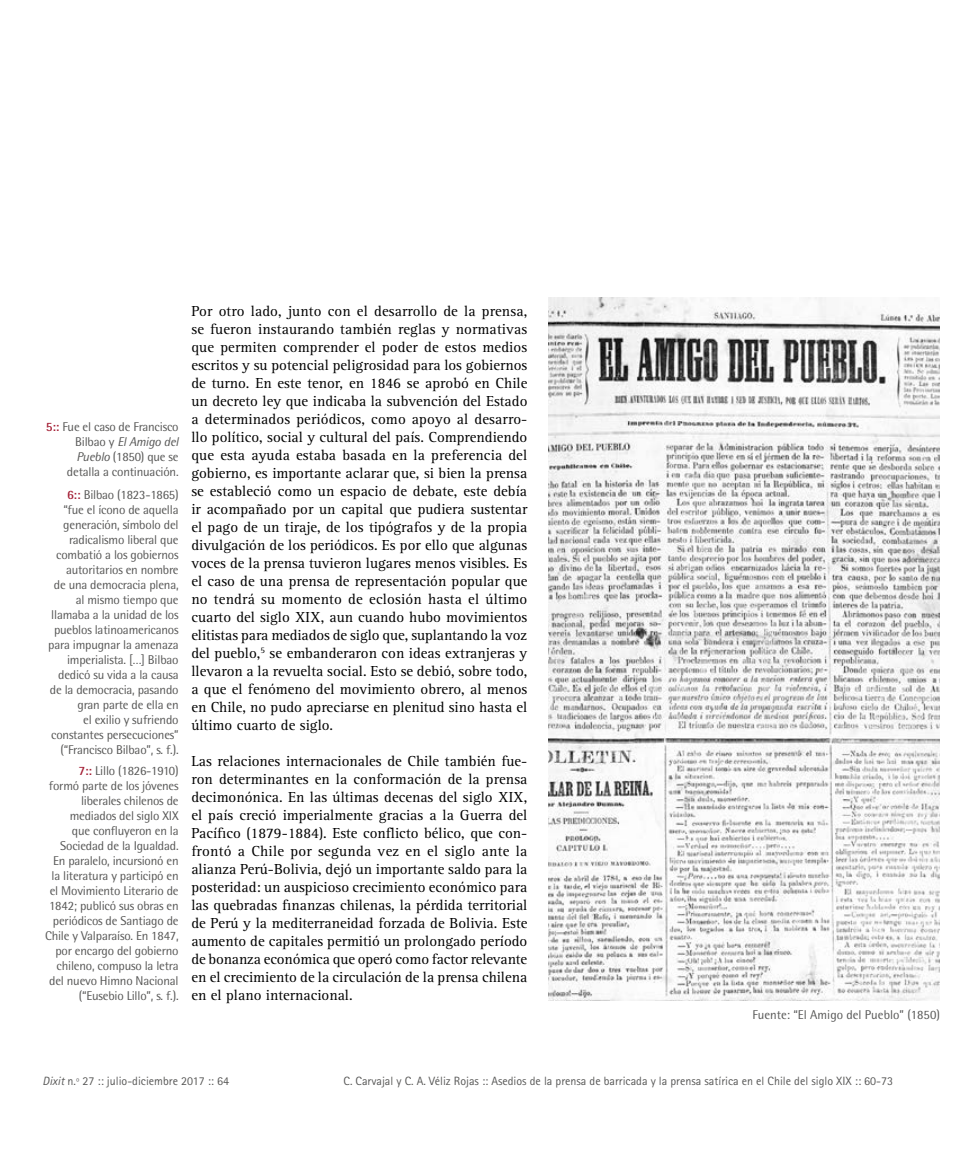
<style>
.page{position:relative;width:957px;height:1149px;background:#fff}
.page>*{position:absolute;margin:0;border:0;box-sizing:border-box;transform-origin:0 0}
.t1{font:15px/18px "Rotis Serif Std";color:#000;text-align:justify}
.t2{font:12.75px/15px "Rotis Semi Sans Std";letter-spacing:-.015em;color:#575756;text-align:right}
.t3{font:12px "Rotis Sans Serif Std";color:#575756}
.s1{font-weight:700;color:#a41f35}
.s2{font-style:italic}
</style>
<div class="page">
<img style="left:549px;top:298px;width:391px;height:701px">
<p class="t2" style="left:46px;top:419px;width:134px"><span class="s1">5::</span> Fue el caso de Francisco<br>Bilbao y <span class="s2">El Amigo del<br>Pueblo</span> (1850) que se detalla a continuación.</p>
<p class="t2" style="left:48px;top:487px;width:132px"><span class="s1">6::</span> Bilbao (1823-1865) “fue el ícono de aquella generación, símbolo del radicalismo liberal que combatió a los gobiernos autoritarios en nombre<br>de una democracia plena, al mismo tiempo que llamaba a la unidad de los pueblos latinoamericanos para impugnar la amenaza imperialista. […] Bilbao dedicó su vida a la causa de la democracia, pasando gran parte de ella en<br>el exilio y sufriendo constantes persecuciones” (“Francisco Bilbao”, s. f.).</p>
<p class="t2" style="left:45px;top:762px;width:135px"><span class="s1">7::</span> Lillo (1826-1910)<br>formó parte de los jóvenes liberales chilenos de mediados del siglo XIX<br>que confluyeron en la<br>Sociedad de la Igualdad.<br>En paralelo, incursionó en la literatura y participó en el Movimiento Literario de<br>1842; publicó sus obras en periódicos de Santiago de<br>Chile y Valparaíso. En 1847, por encargo del gobierno chileno, compuso la letra del nuevo Himno Nacional (“Eusebio Lillo”, s. f.).</p>
<p class="t1" style="left:191px;top:302px;width:337px">Por otro lado, junto con el desarrollo de la prensa, se fueron instaurando también reglas y normativas que permiten comprender el poder de estos medios escritos y su potencial peligrosidad para los gobiernos de turno. En este tenor, en 1846 se aprobó en Chile un decreto ley que indicaba la subvención del Estado a determinados periódicos, como apoyo al desarro&shy;llo político, social y cultural del país. Comprendiendo que esta ayuda estaba basada en la preferencia del gobierno, es importante aclarar que, si bien la prensa se estableció como un espacio de debate, este debía ir acompañado por un capital que pudiera sustentar el pago de un tiraje, de los tipógrafos y de la propia divulgación de los periódicos. Es por ello que algunas voces de la prensa tuvieron lugares menos visibles. Es el caso de una prensa de representación popular que no tendrá su momento de eclosión hasta el último cuarto del siglo XIX, aun cuando hubo movimientos elitistas para mediados de siglo que, suplantando la voz del pueblo,<sup>5</sup> se embanderaron con ideas extranjeras y llevaron a la revuelta social. Esto se debió, sobre todo, a que el fenómeno del movimiento obrero, al menos en Chile, no pudo apreciarse en plenitud sino hasta el último cuarto de siglo.</p>
<p class="t1" style="left:191px;top:752px;width:338px">Las relaciones internacionales de Chile también fue&shy;ron determinantes en la conformación de la prensa decimonónica. En las últimas decenas del siglo XIX, el país creció imperialmente gracias a la Guerra del Pacífico (1879-1884). Este conflicto bélico, que con&shy;frontó a Chile por segunda vez en el siglo ante la alianza Perú-Bolivia, dejó un importante saldo para la posteridad: un auspicioso crecimiento económico para las quebradas finanzas chilenas, la pérdida territorial de Perú y la mediterraneidad forzada de Bolivia. Este aumento de capitales permitió un prolongado período de bonanza económica que operó como factor relevante en el crecimiento de la circulación de la prensa chilena en el plano internacional.</p>
<p class="t2" style="left:752px;top:1006px;width:189px">Fuente: “El Amigo del Pueblo” (1850)</p>
<p class="t3" style="left:43px;top:1073px;width:188px"><span class="s2">Dixit</span> n.º 27 :: julio-diciembre 2017 :: 64</p>
<p class="t3" style="left:344px;top:1073px;width:551px">C. Carvajal y C. A. Véliz Rojas :: Asedios de la prensa de barricada y la prensa satírica en el Chile del siglo XIX :: 60-73</p>
</div>
